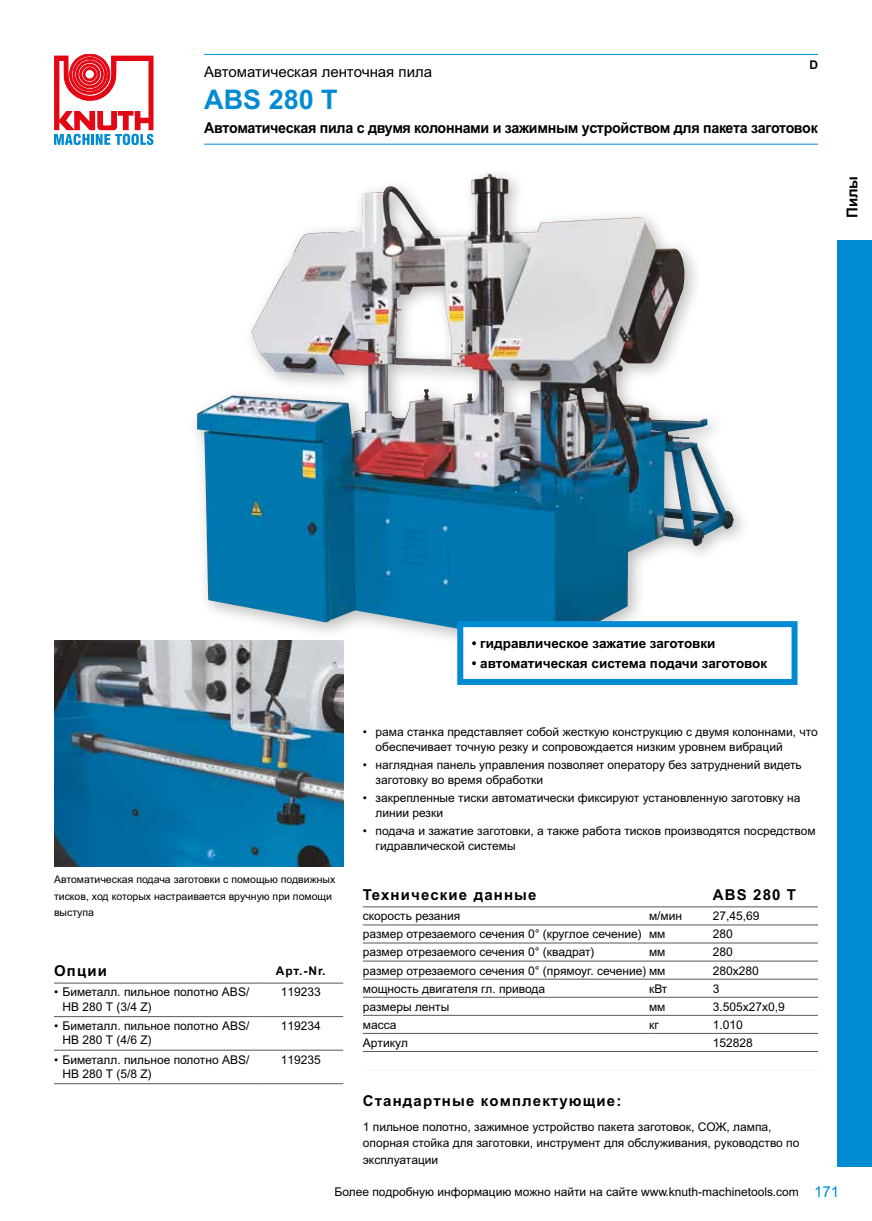
<style>
.page{position:relative;width:872px;height:1221px;background:#fff}
.page>*{position:absolute;margin:0;border:0;box-sizing:border-box;transform-origin:0 0}
.t1{font:700 27px "Arial MT Pro";color:#008bd2}
.t2{font:700 15px "Arial MT Pro Cyr";letter-spacing:-.02em;color:#000;scale:.95 1}
.t3{font:700 15px "Arial MT Pro Cyr";letter-spacing:.075em;color:#000}
.t4{font:15px "Arial MT Pro Cyr";color:#000}
.t5{font:700 15px "Arial MT Pro Cyr";letter-spacing:-.02em;color:#000}
.t6{font:15px "Arial MT Pro";color:#008bd2}
.t7{font:700 13.5px "Arial MT Pro Cyr";color:#000}
.t8{font:12px/14.4px "Arial MT Pro Cyr";color:#000}
.t9{font:700 12px "Arial MT Pro Cyr";color:#000}
.t10{font:700 12px "Arial MT Pro";color:#000}
.t11{font:10.5px/16.5px "Arial MT Pro Cyr";color:#000}
</style>
<div class="page">
<svg style="left:54px;top:54px;width:99px;height:91px"></svg>
<div style="left:838px;top:54px;width:34px;height:1112px;background:#008bd2"></div>
<hr style="left:204px;top:54px;width:614px;height:1px;background:#008bd2">
<hr style="left:204px;top:144px;width:614px;height:1px;background:#008bd2">
<img style="left:197px;top:174px;width:536px;height:471px">
<div style="left:457px;top:621px;width:340px;height:64px;background:#fff;border:6px solid #008bd2"></div>
<img style="left:54px;top:640px;width:289px;height:226px">
<div style="left:838px;top:54px;width:34px;height:185px;background:#fff"></div>
<hr style="left:363px;top:906px;width:286px;height:1px;background:#575756">
<hr style="left:649px;top:906px;width:64px;height:1px;background:#575756">
<hr style="left:713px;top:906px;width:105px;height:1px;background:#575756">
<hr style="left:363px;top:924px;width:286px;height:1px;background:#575756">
<hr style="left:649px;top:924px;width:64px;height:1px;background:#575756">
<hr style="left:713px;top:924px;width:105px;height:1px;background:#575756">
<hr style="left:363px;top:942px;width:286px;height:1px;background:#575756">
<hr style="left:649px;top:942px;width:64px;height:1px;background:#575756">
<hr style="left:713px;top:942px;width:105px;height:1px;background:#575756">
<hr style="left:363px;top:960px;width:286px;height:1px;background:#575756">
<hr style="left:649px;top:960px;width:64px;height:1px;background:#575756">
<hr style="left:713px;top:960px;width:105px;height:1px;background:#575756">
<hr style="left:363px;top:978px;width:286px;height:1px;background:#575756">
<hr style="left:649px;top:978px;width:64px;height:1px;background:#575756">
<hr style="left:713px;top:978px;width:105px;height:1px;background:#575756">
<hr style="left:363px;top:996px;width:286px;height:1px;background:#575756">
<hr style="left:649px;top:996px;width:64px;height:1px;background:#575756">
<hr style="left:713px;top:996px;width:105px;height:1px;background:#575756">
<hr style="left:363px;top:1014px;width:286px;height:1px;background:#575756">
<hr style="left:649px;top:1014px;width:64px;height:1px;background:#575756">
<hr style="left:713px;top:1014px;width:105px;height:1px;background:#575756">
<hr style="left:363px;top:1032px;width:286px;height:1px;background:#575756">
<hr style="left:649px;top:1032px;width:64px;height:1px;background:#575756">
<hr style="left:713px;top:1032px;width:105px;height:1px;background:#575756">
<hr style="left:363px;top:1051px;width:286px;height:1px;background:#575756">
<hr style="left:649px;top:1051px;width:64px;height:1px;background:#575756">
<hr style="left:713px;top:1051px;width:105px;height:1px;background:#575756">
<hr style="left:363px;top:1069px;width:286px;height:1px;background:#575756">
<hr style="left:649px;top:1069px;width:64px;height:1px;background:#575756">
<hr style="left:713px;top:1069px;width:105px;height:1px;background:#575756">
<hr style="left:54px;top:982px;width:204px;height:1px;background:#575756">
<hr style="left:258px;top:982px;width:85px;height:1px;background:#575756">
<hr style="left:54px;top:1016px;width:204px;height:1px;background:#575756">
<hr style="left:258px;top:1016px;width:85px;height:1px;background:#575756">
<hr style="left:54px;top:1049px;width:204px;height:1px;background:#575756">
<hr style="left:258px;top:1049px;width:85px;height:1px;background:#575756">
<hr style="left:54px;top:1083px;width:204px;height:1px;background:#575756">
<hr style="left:258px;top:1083px;width:85px;height:1px;background:#575756">
<p class="t4" style="left:204px;top:63px;width:229px">Автоматическая ленточная пила</p>
<h1 class="t1" style="left:204px;top:84px;width:135px">ABS 280 T</h1>
<p class="t10" style="left:809px;top:58px;width:10px">D</p>
<p class="t2" style="left:204px;top:118px;width:647px">Автоматическая пила с двумя колоннами и зажимным устройством для пакета заготовок</p>
<p class="t5" style="left:843px;top:218px;width:44px;rotate:-90deg">Пилы</p>
<p class="t7" style="left:472px;top:635px;width:245px">• гидравлическое зажатие заготовки</p>
<p class="t7" style="left:472px;top:655px;width:297px">• автоматическая система подачи заготовок</p>
<p class="t11" style="left:54px;top:871px;width:283px">Автоматическая подача заготовки с помощью подвижных тисков, ход которых настраивается вручную при помощи выступа</p>
<p class="t5" style="left:54px;top:962px;width:54px">Oпции</p>
<p class="t9" style="left:276px;top:964px;width:51px">Apт.-Nr.</p>
<p class="t8" style="left:63px;top:985px;width:188px;text-indent:-9px">• Биметалл. пильное полотно ABS/<br>HB 280 T (3/4 Z)</p>
<p class="t8" style="left:281px;top:985px;width:42px">119233</p>
<p class="t8" style="left:63px;top:1019px;width:188px;text-indent:-9px">• Биметалл. пильное полотно ABS/<br>HB 280 T (4/6 Z)</p>
<p class="t8" style="left:281px;top:1019px;width:42px">119234</p>
<p class="t8" style="left:63px;top:1052px;width:188px;text-indent:-9px">• Биметалл. пильное полотно ABS/<br>HB 280 T (5/8 Z)</p>
<p class="t8" style="left:281px;top:1052px;width:42px">119235</p>
<p class="t8" style="left:375px;top:725px;width:444px;text-indent:-13px">• рама станка представляет собой жесткую конструкцию с двумя колоннами, что обеспечивает точную резку и сопровождается низким уровнем вибраций</p>
<p class="t8" style="left:375px;top:758px;width:428px;text-indent:-13px">• наглядная панель управления позволяет оператору без затруднений видеть заготовку во время обработки</p>
<p class="t8" style="left:375px;top:791px;width:426px;text-indent:-13px">• закрепленные тиски автоматически фиксируют установленную заготовку на линии резки</p>
<p class="t8" style="left:375px;top:824px;width:441px;text-indent:-13px">• подача и зажатие заготовки, а также работа тисков производятся посредством гидравлической системы</p>
<p class="t3" style="left:363px;top:885px;width:175px">Teхничecкиe дaнныe</p>
<p class="t5" style="left:713px;top:885px;width:85px">ABS 280 T</p>
<p class="t8" style="left:363px;top:909px;width:99px">скорость резания</p>
<p class="t8" style="left:649px;top:909px;width:35px">м/мин</p>
<p class="t8" style="left:713px;top:909px;width:48px">27,45,69</p>
<p class="t8" style="left:363px;top:927px;width:304px">размер отрезаемого сечения 0° (круглое сечение) мм</p>
<p class="t8" style="left:713px;top:927px;width:22px">280</p>
<p class="t8" style="left:363px;top:945px;width:233px">размер отрезаемого сечения 0° (квадрат)</p>
<p class="t8" style="left:649px;top:945px;width:18px">мм</p>
<p class="t8" style="left:713px;top:945px;width:22px">280</p>
<p class="t8" style="left:363px;top:963px;width:304px">размер отрезаемого сечения 0° (прямоуг. сечение) мм</p>
<p class="t8" style="left:713px;top:963px;width:48px">280x280</p>
<p class="t8" style="left:363px;top:981px;width:184px">мощность двигателя гл. привода</p>
<p class="t8" style="left:649px;top:981px;width:20px">кВт</p>
<p class="t8" style="left:713px;top:981px;width:8px">3</p>
<p class="t8" style="left:363px;top:999px;width:88px">размеры ленты</p>
<p class="t8" style="left:649px;top:999px;width:18px">мм</p>
<p class="t8" style="left:713px;top:999px;width:74px">3.505x27x0,9</p>
<p class="t8" style="left:363px;top:1017px;width:35px">масса</p>
<p class="t8" style="left:649px;top:1017px;width:11px">кг</p>
<p class="t8" style="left:713px;top:1017px;width:32px">1.010</p>
<p class="t8" style="left:363px;top:1035px;width:47px">Apтикyл</p>
<p class="t8" style="left:713px;top:1035px;width:42px">152828</p>
<p class="t3" style="left:363px;top:1091px;width:260px">Cтaндapтныe кoмплeктyющиe:</p>
<p class="t8" style="left:363px;top:1118px;width:438px;line-height:16.5px">1 пильное полотно, зажимное устройство пакета заготовок, СОЖ, лампа, опорная стойка для заготовки, инструмент для обслуживания, руководство по эксплуатации</p>
<p class="t8" style="left:335px;top:1184px;width:466px">Более подробную информацию можно найти на сайте www.knuth-machinetools.com</p>
<p class="t6" style="left:814px;top:1182px;width:27px">171</p>
</div>
